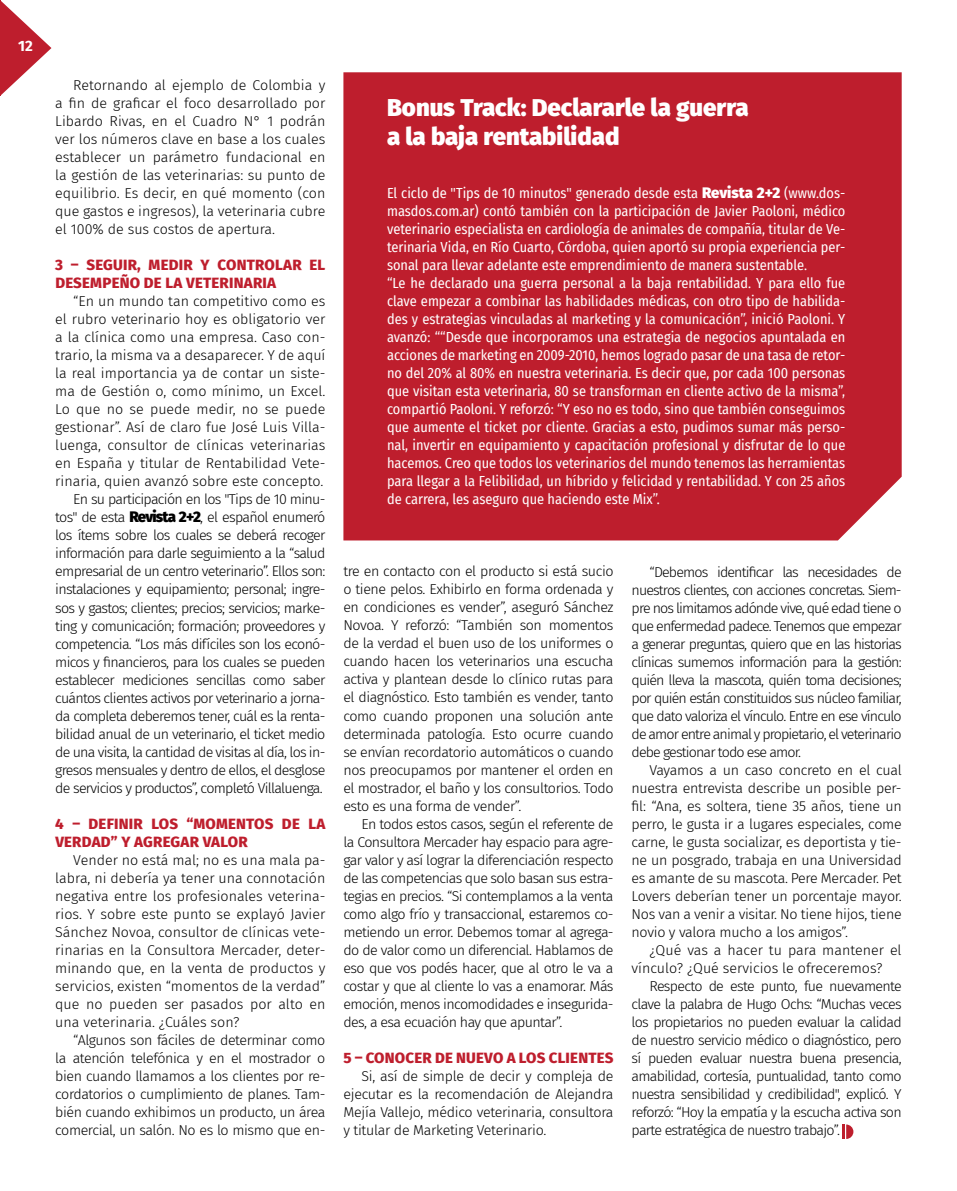
<style>
.page{position:relative;width:957px;height:1191px;background:#fff}
.page>*{position:absolute;margin:0;border:0;box-sizing:border-box;transform-origin:0 0}
.t1{font:900 24px/28.8px "Fira Sans";color:#fff}
.t2{font:800 15px/18px "Fira Sans";letter-spacing:.015em;color:#be1e2d}
.t3{font:700 15px "Fira Sans";color:#fff}
.t4{font:300 14.25px/18px "Fira Sans";letter-spacing:-.05em;color:#000;text-align:justify}
.t5{font:14.25px/18px "Fira Sans Condensed";color:#fff}
.t6{font:300 14.25px/18px "Fira Sans";color:#000}
.s1{font-weight:900;font-size:15px}
.s2{font-family:"Fira Sans";font-weight:900;font-size:15px}
</style>
<div class="page">
<svg style="left:0;top:1px;width:51px;height:95px"></svg>
<hr style="left:0;top:0;width:1px;height:95px;background:#be1e2d">
<svg style="left:846px;top:1124px;width:7px;height:15px"></svg>
<hr style="left:842px;top:1124px;width:3px;height:15px;background:#be1e2d">
<div style="left:343px;top:72px;width:558px;height:468px;background:#be1e2d"></div>
<p class="t3" style="left:18px;top:33px;width:16px">12</p>
<p class="t4" style="left:55px;top:76px;width:272px;text-indent:18px">Retornando al ejemplo de Colombia y a fin de graficar el foco desarrollado por Libardo Rivas, en el Cuadro N° 1 podrán ver los números clave en base a los cuales establecer un parámetro fundacional en la gestión de las veterinarias: su punto de equilibrio. Es decir, en qué momento (con que gastos e ingresos), la veterinaria cubre el 100% de sus costos de apertura.</p>
<p class="t2" style="left:55px;top:255px;width:271px">3 – SEGUIR, MEDIR Y CONTROLAR EL<br>DESEMPEÑO DE LA VETERINARIA</p>
<p class="t4" style="left:55px;top:292px;width:272px;text-align:right">“En un mundo tan competitivo como es<br>el rubro veterinario hoy es obligatorio ver a la clínica como una empresa. Caso con&shy;trario, la misma va a desaparecer. Y de aquí la real importancia ya de contar un siste&shy;ma de Gestión o, como mínimo, un Excel.<br>Lo que no se puede medir, no se puede gestionar”. Así de claro fue José Luis Villa&shy;luenga, consultor de clínicas veterinarias en España y titular de Rentabilidad Vete&shy;rinaria, quien avanzó sobre este concepto.<br>En su participación en los "Tips de 10 minu&shy;tos" de esta <span class="s1">Revista 2+2</span>, el español enumeró los ítems sobre los cuales se deberá recoger información para darle seguimiento a la “salud empresarial de un centro veterinario”. Ellos son: instalaciones y equipamiento; personal; ingre&shy;sos y gastos; clientes; precios; servicios; marke&shy;ting y comunicación; formación; proveedores y competencia. “Los más difíciles son los econó&shy;micos y financieros, para los cuales se pueden establecer mediciones sencillas como saber cuántos clientes activos por veterinario a jorna&shy;da completa deberemos tener, cuál es la renta&shy;bilidad anual de un veterinario, el ticket medio de una visita, la cantidad de visitas al día, los in&shy;gresos mensuales y dentro de ellos, el desglose de servicios y productos”, completó Villaluenga.</p>
<p class="t2" style="left:55px;top:813px;width:271px">4 – DEFINIR LOS “MOMENTOS DE LA<br>VERDAD” Y AGREGAR VALOR</p>
<p class="t4" style="left:55px;top:850px;width:272px;text-indent:18px">Vender no está mal; no es una mala pa&shy;labra, ni debería ya tener una connotación negativa entre los profesionales veterina&shy;rios. Y sobre este punto se explayó Javier Sánchez Novoa, consultor de clínicas vete&shy;rinarias en la Consultora Mercader, deter&shy;minando que, en la venta de productos y servicios, existen “momentos de la verdad” que no pueden ser pasados por alto en una veterinaria. ¿Cuáles son?</p>
<p class="t4" style="left:55px;top:1030px;width:272px;text-indent:18px">“Algunos son fáciles de determinar como la atención telefónica y en el mostrador o bien cuando llamamos a los clientes por re&shy;cordatorios o cumplimiento de planes. Tam&shy;bién cuando exhibimos un producto, un área comercial, un salón. No es lo mismo que en-</p>
<h1 class="t1" style="left:387px;top:91px;width:363px">Bonus Track: Declararle la guerra a la baja rentabilidad</h1>
<p class="t5" style="left:387px;top:184px;width:460px">El ciclo de "Tips de 10 minutos" generado desde esta <span class="s2">Revista 2+2</span> (www.dos&shy;masdos.com.ar) contó también con la participación de Javier Paoloni, médico veterinario especialista en cardiología de animales de compañía, titular de Ve&shy;terinaria Vida, en Río Cuarto, Córdoba, quien aportó su propia experiencia per&shy;sonal para llevar adelante este emprendimiento de manera sustentable.<br>“Le he declarado una guerra personal a la baja rentabilidad. Y para ello fue clave empezar a combinar las habilidades médicas, con otro tipo de habilida&shy;des y estrategias vinculadas al marketing y la comunicación”, inició Paoloni. Y avanzó: ““Desde que incorporamos una estrategia de negocios apuntalada en acciones de marketing en 2009-2010, hemos logrado pasar de una tasa de retor&shy;no del 20% al 80% en nuestra veterinaria. Es decir que, por cada 100 personas que visitan esta veterinaria, 80 se transforman en cliente activo de la misma”, compartió Paoloni. Y reforzó: “Y eso no es todo, sino que también conseguimos que aumente el ticket por cliente. Gracias a esto, pudimos sumar más perso&shy;nal, invertir en equipamiento y capacitación profesional y disfrutar de lo que hacemos. Creo que todos los veterinarios del mundo tenemos las herramientas para llegar a la Felibilidad, un híbrido y felicidad y rentabilidad. Y con 25 años de carrera, les aseguro que haciendo este Mix”.</p>
<p class="t4" style="left:343px;top:562px;width:272px">tre en contacto con el producto si está sucio o tiene pelos. Exhibirlo en forma ordenada y en condiciones es vender”, aseguró Sánchez Novoa. Y reforzó: “También son momentos de la verdad el buen uso de los uniformes o cuando hacen los veterinarios una escucha activa y plantean desde lo clínico rutas para el diagnóstico. Esto también es vender, tanto como cuando proponen una solución ante determinada patología. Esto ocurre cuando se envían recordatorio automáticos o cuando nos preocupamos por mantener el orden en el mostrador, el baño y los consultorios. Todo esto es una forma de vender”.</p>
<p class="t4" style="left:343px;top:814px;width:272px;text-indent:18px">En todos estos casos, según el referente de la Consultora Mercader hay espacio para agre&shy;gar valor y así lograr la diferenciación respecto de las competencias que solo basan sus estra&shy;tegias en precios. “Si contemplamos a la venta como algo frío y transaccional, estaremos co&shy;metiendo un error. Debemos tomar al agrega&shy;do de valor como un diferencial. Hablamos de eso que vos podés hacer, que al otro le va a costar y que al cliente lo vas a enamorar. Más emoción, menos incomodidades e insegurida&shy;des, a esa ecuación hay que apuntar”.</p>
<p class="t2" style="left:343px;top:1047px;width:271px">5 – CONOCER DE NUEVO A LOS CLIENTES</p>
<p class="t4" style="left:343px;top:1066px;width:272px;text-indent:18px">Si, así de simple de decir y compleja de ejecutar es la recomendación de Alejandra Mejía Vallejo, médico veterinaria, consultora y titular de Marketing Veterinario.</p>
<p class="t4" style="left:631px;top:562px;width:272px;text-indent:18px">“Debemos identificar las necesidades de nuestros clientes, con acciones concretas. Siem&shy;pre nos limitamos adónde vive, qué edad tiene o que enfermedad padece. Tenemos que empezar a generar preguntas, quiero que en las historias clínicas sumemos información para la gestión: quién lleva la mascota, quién toma decisiones; por quién están constituidos sus núcleo familiar, que dato valoriza el vínculo. Entre en ese vínculo de amor entre animal y propietario, el veterinario debe gestionar todo ese amor.</p>
<p class="t4" style="left:631px;top:760px;width:272px;text-indent:18px">Vayamos a un caso concreto en el cual nuestra entrevista describe un posible per&shy;fil: “Ana, es soltera, tiene 35 años, tiene un perro, le gusta ir a lugares especiales, come carne, le gusta socializar, es deportista y tie&shy;ne un posgrado, trabaja en una Universidad es amante de su mascota. Pere Mercader. Pet Lovers deberían tener un porcentaje mayor.<br>Nos van a venir a visitar. No tiene hijos, tiene novio y valora mucho a los amigos”.</p>
<p class="t6" style="left:631px;top:940px;width:272px;text-indent:18px">¿Qué vas a hacer tu para mantener el vínculo? ¿Qué servicios le ofreceremos?</p>
<p class="t4" style="left:631px;top:976px;width:272px;text-indent:18px">Respecto de este punto, fue nuevamente clave la palabra de Hugo Ochs: “Muchas veces los propietarios no pueden evaluar la calidad de nuestro servicio médico o diagnóstico, pero sí pueden evaluar nuestra buena presencia, amabilidad, cortesía, puntualidad, tanto como nuestra sensibilidad y credibilidad", explicó. Y reforzó: “Hoy la empatía y la escucha activa son parte estratégica de nuestro trabajo”.</p>
</div>
